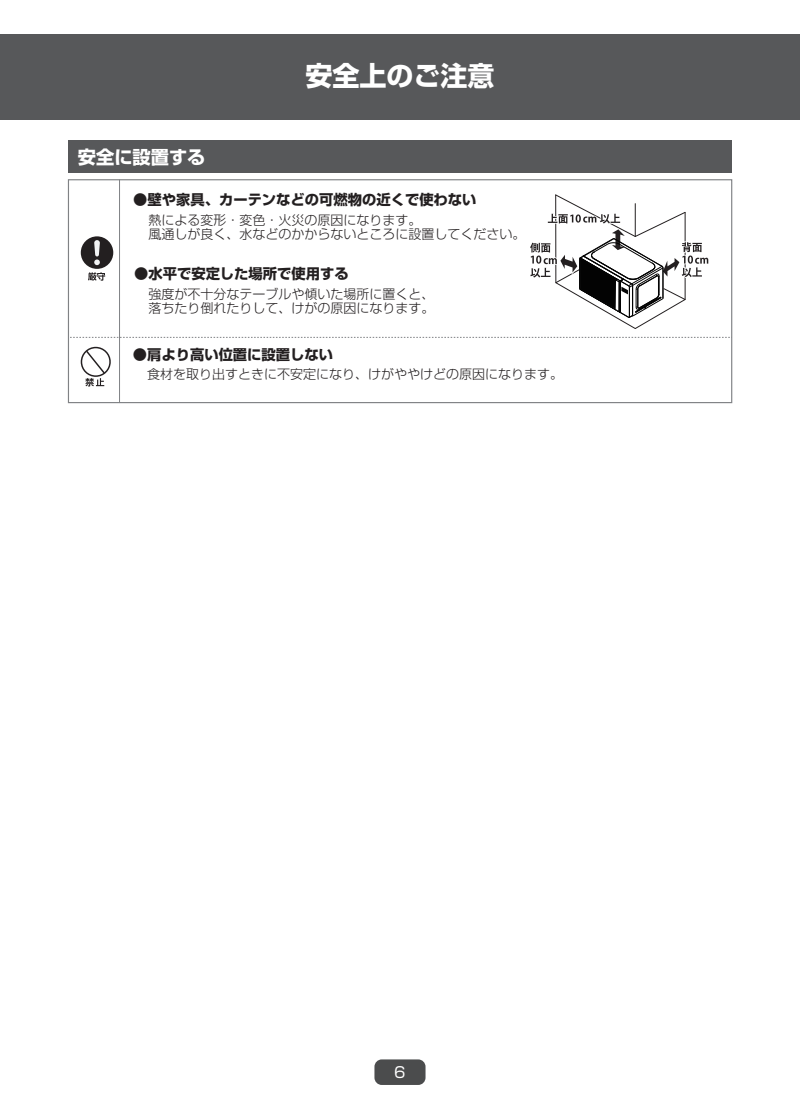
<style>
.page{position:relative;width:800px;height:1119px;background:#fff}
.page>*{position:absolute;margin:0;border:0;box-sizing:border-box;transform-origin:0 0}
.t1{font:700 27px "Shin Go Pro";color:#fff}
.t2{font:700 18.15px "Shin Go Pro";color:#fff}
.t3{font:15px "Shin Go Pro";color:#fff}
.t4{font:700 14.25px "Shin Go Pro";color:#231f20}
.t5{font:300 13.05px/14.2px "Shin Go Pro";color:#231f20}
</style>
<div class="page">
<div style="left:0;top:34px;width:799px;height:85px;background:#57585a"></div>
<div style="left:374px;top:1059px;width:51px;height:25px;background:#4b4c4d;border-radius:7px"></div>
<div style="left:68px;top:179px;width:664px;height:224px;border:1px solid #808285"></div>
<hr style="left:119px;top:179px;width:1px;height:224px;background:#808285">
<svg style="left:70px;top:337px;width:661px;height:1px"></svg>
<div style="left:81px;top:236px;width:32px;height:33px;background:#231f20;border-radius:50%"></div>
<svg style="left:94px;top:240px;width:6px;height:25px"></svg>
<svg style="left:88px;top:272px;width:17px;height:8px"></svg>
<div style="left:68px;top:140px;width:663px;height:33px;background:#57585a"></div>
<div style="left:81px;top:347px;width:30px;height:30px;border:1px solid #231f20;border-radius:50%"></div>
<svg style="left:85px;top:349px;width:21px;height:37px"></svg>
<svg style="left:530px;top:194px;width:179px;height:135px"></svg>
<h2 class="t2" style="left:78px;top:143px;width:129px">安全に設置する</h2>
<h1 class="t1" style="left:305px;top:54px;width:190px">安全上のご注意</h1>
<p class="t4" style="left:133px;top:188px;width:345px">●壁や家具、カーテンなどの可燃物の近くで使わない</p>
<p class="t5" style="left:148px;top:211px;width:378px">熱による変形・変色・火災の原因になります。<br>風通しが良く、水などのかからないところに設置してください。</p>
<p class="t4" style="left:134px;top:262px;width:216px">●水平で安定した場所で使用する</p>
<p class="t5" style="left:148px;top:285px;width:287px">強度が不十分なテーブルや傾いた場所に置くと、落ちたり倒れたりして、けがの原因になります。</p>
<p class="t4" style="left:133px;top:343px;width:202px">●肩より高い位置に設置しない</p>
<p class="t5" style="left:147px;top:365px;width:417px">食材を取り出すときに不安定になり、けがややけどの原因になります。</p>
<p class="t3" style="left:394px;top:1060px;width:13px">6</p>
</div>
